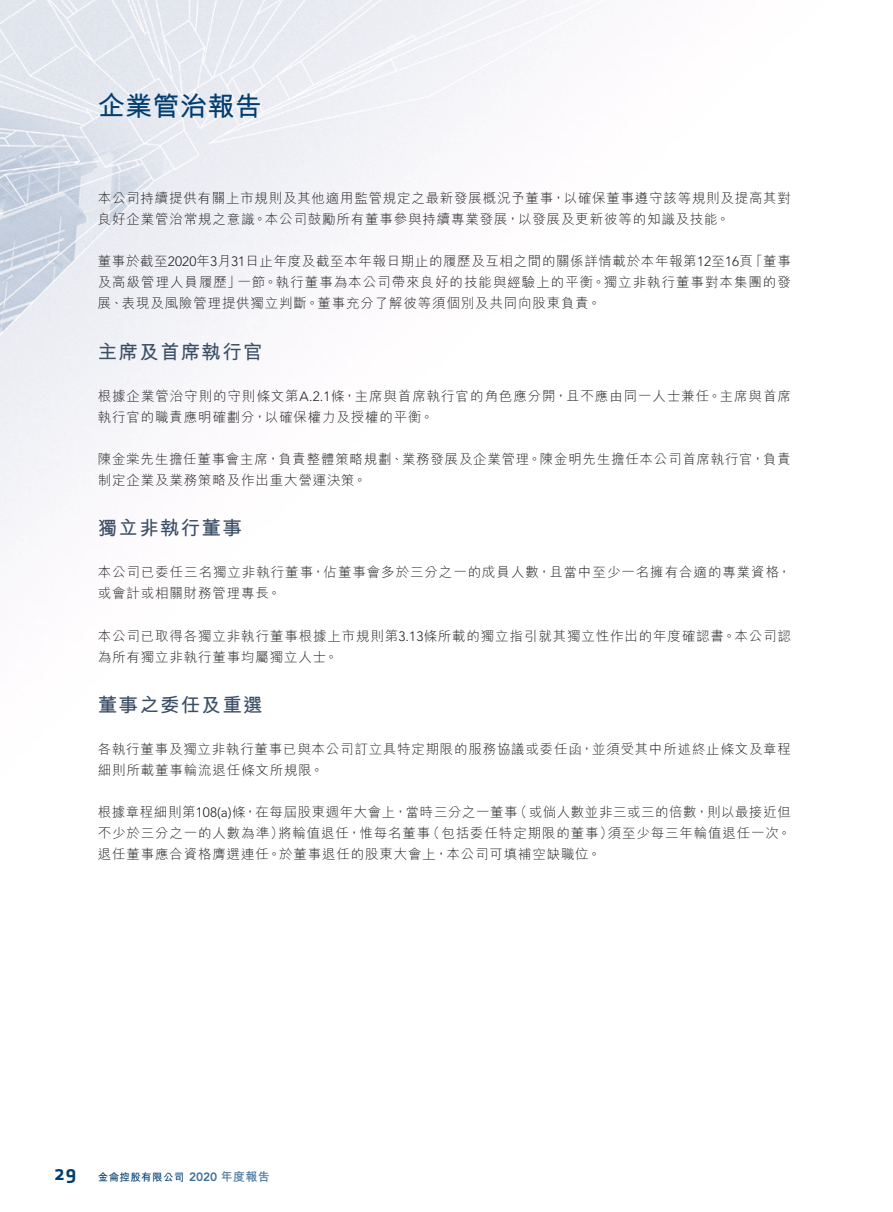
<style>
.page{position:relative;width:893px;height:1212px;background:#fff}
.page>*{position:absolute;margin:0;border:0;box-sizing:border-box;transform-origin:0 0}
.t1{font:700 27px "M Hei HK";letter-spacing:.015em;color:#003d71}
.t2{font:21px "Klavika Medium OSF";color:#003d71}
.Heading_1{font:700 19.5px "M Hei HK";letter-spacing:.065em;color:#3a4e65}
.Body_Text{font:300 13.5px/21px "M Hei HK";letter-spacing:.06em;color:#231f20}
.Body_Text-2{font:300 13.5px "M Hei HK";letter-spacing:.04em;color:#231f20}
.t3{font:800 12px "Avenir LT Std";color:#3e719a}
.t4{font:700 10.5px "M Hei HK";letter-spacing:.035em;color:#003d71}
.s1{font-family:"Avenir LT Std"}
.s2{font-family:"M Hei HK";font-weight:700}
</style>
<div class="page">
<img style="left:0;top:0;width:602px;height:558px">
<p class="t1" style="left:98px;top:87px;width:166px">企業管治報告</p>
<p class="Body_Text" style="left:98px;top:188px;width:695px">本公司持續提供有關上市規則及其他適用監管規定之最新發展概況予董事，以確保董事遵守該等規則及提高其對良好企業管治常規之意識。本公司鼓勵所有董事參與持續專業發展，以發展及更新彼等的知識及技能。</p>
<p class="Body_Text" style="left:750px;top:251px;width:43px">「董事</p>
<p class="Body_Text" style="left:237px;top:251px;width:555px;text-indent:-140px">董事於截至<span class="s1">2020</span>年月<span class="s1">3 31</span>日止年度及截至本年報日期止的履歷及互相之間的關係詳情載於本年報第<span class="s1">12</span>至<span class="s1">16</span>頁<br>一節。執行董事為本公司帶來良好的技能與經驗上的平衡。獨立非執行董事對本集團的發</p>
<p class="Body_Text" style="left:98px;top:272px;width:505px">及高級管理人員履歷」<br>展、表現及風險管理提供獨立判斷。董事充分了解彼等須個別及共同向股東負責。</p>
<p class="Heading_1" style="left:98px;top:338px;width:166px">主席及首席執行官</p>
<p class="Body_Text" style="left:98px;top:385px;width:695px">根據企業管治守則的守則條文第<span class="s1">A.2.1</span>條，主席與首席執行官的角色應分開，且不應由同一人士兼任。主席與首席執行官的職責應明確劃分，以確保權力及授權的平衡。</p>
<p class="Body_Text" style="left:98px;top:448px;width:695px">陳金棠先生擔任董事會主席，負責整體策略規劃、業務發展及企業管理。陳金明先生擔任本公司首席執行官，負責制定企業及業務策略及作出重大營運決策。</p>
<p class="Heading_1" style="left:98px;top:514px;width:146px">獨立非執行董事</p>
<p class="Body_Text" style="left:98px;top:562px;width:695px">本公司已委任三名獨立非執行董事，佔董事會多於三分之一的成員人數，且當中至少一名擁有合適的專業資格，或會計或相關財務管理專長。</p>
<p class="Body_Text" style="left:98px;top:625px;width:695px">本公司已取得各獨立非執行董事根據上市規則第<span class="s1">3.13</span>條所載的獨立指引就其獨立性作出的年度確認書。本公司認為所有獨立非執行董事均屬獨立人士。</p>
<p class="Heading_1" style="left:98px;top:691px;width:166px">董事之委任及重選</p>
<p class="Body_Text" style="left:98px;top:738px;width:695px">各執行董事及獨立非執行董事已與本公司訂立具特定期限的服務協議或委任函，並須受其中所述終止條文及章程細則所載董事輪流退任條文所規限。</p>
<p class="Body_Text-2" style="left:514px;top:805px;width:279px">（或倘人數並非三或三的倍數，則以最接近但</p>
<p class="Body_Text-2" style="left:98px;top:805px;width:421px">根據章程細則第<span class="s1">108</span> 條<span class="s1">)a(</span> ，在每屆股東週年大會上，當時三分之一董事</p>
<p class="Body_Text" style="left:98px;top:822px;width:505px">不少於三分之一的人數為準）<br>退任董事應合資格膺選連任。於董事退任的股東大會上，本公司可填補空缺職位。</p>
<p class="Body_Text" style="left:427px;top:822px;width:188px">（包括委任特定期限的董事）</p>
<p class="Body_Text" style="left:278px;top:822px;width:154px">將輪值退任，惟每名董事</p>
<p class="Body_Text" style="left:608px;top:822px;width:185px">須至少每三年輪值退任一次。</p>
<p class="t2" style="left:54px;top:1162px;width:24px">29</p>
<p class="t3" style="left:189px;top:1169px;width:82px">2020 <span class="s2">年度報告</span></p>
<p class="t4" style="left:98px;top:1169px;width:88px">金侖控股有限公司</p>
</div>
